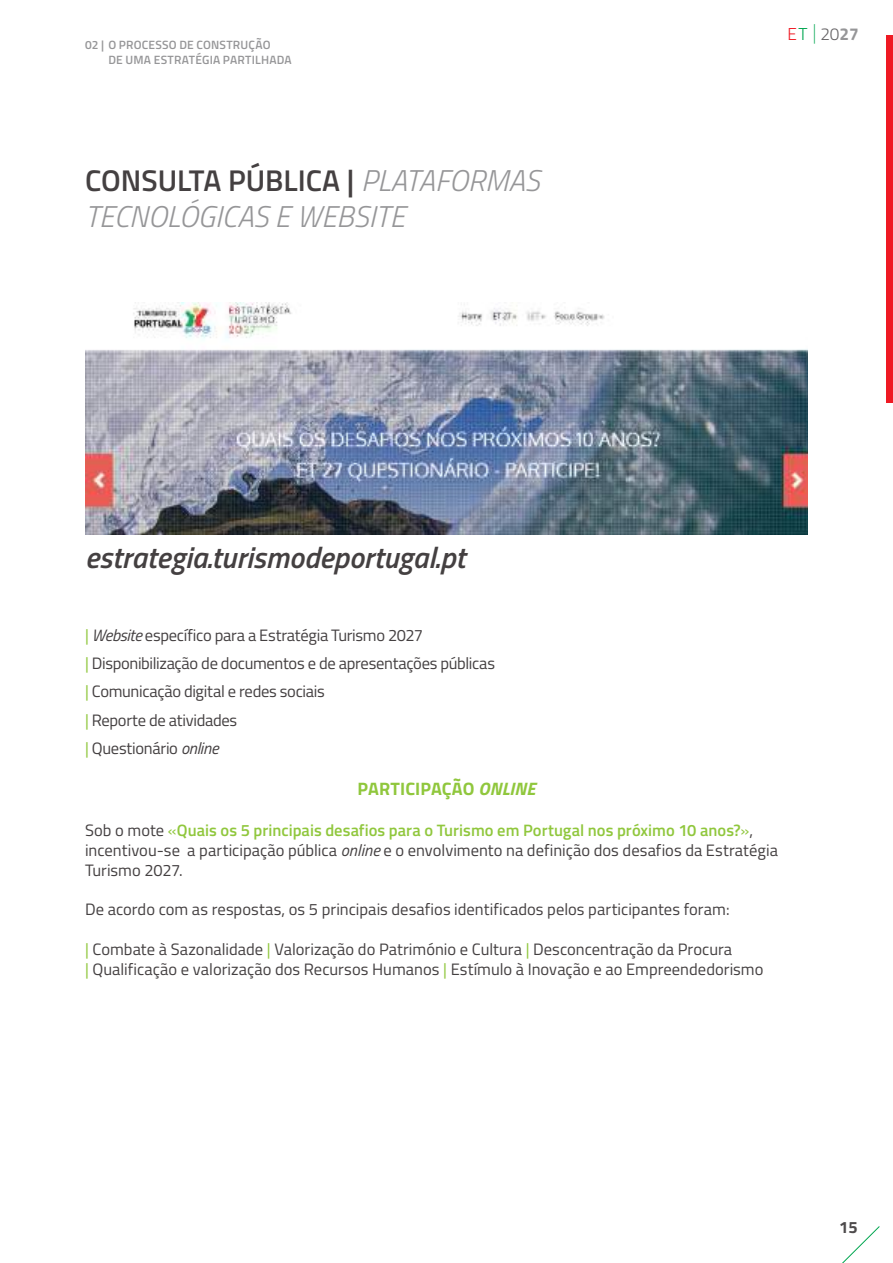
<style>
.page{position:relative;width:893px;height:1263px;background:#fff}
.page>*{position:absolute;margin:0;border:0;box-sizing:border-box;transform-origin:0 0}
.t1{font:italic 300 30px/36px "Titillium";color:#969698}
.t2{font:italic 600 30px "Titillium";color:#444041}
.t3{font:700 18px "Titillium";letter-spacing:.01em;color:#90c73d}
.t4{font:300 17.25px "Titillium";color:#656365}
.t5{font:16.5px/19.8px "Titillium";color:#444041}
.t6{font:16.5px/28.3px "Titillium";letter-spacing:-.02em;color:#444041}
.t7{font:700 16.5px "Titillium";color:#4e4b4c}
.t8{font:600 12px/15px "Titillium";letter-spacing:.015em;color:#969698}
.s1{font-weight:600;font-style:normal;color:#444041}
.s2{color:#ef1923}
.s3{color:#00a650}
.s4{font-weight:100;font-size:20.4px;color:#00a650}
.s5{font-weight:700;color:#969698}
.s6{color:#90c73d}
.s7{font-style:italic}
.s8{font-weight:600;color:#90c73d}
</style>
<div class="page">
<div style="left:887px;top:35px;width:6px;height:368px;background:#ef1923"></div>
<svg style="left:842px;top:1226px;width:38px;height:37px"></svg>
<img style="left:85px;top:302px;width:723px;height:233px">
<p class="t8" style="left:108px;top:36px;width:185px;text-indent:-23px">02 | O PROCESSO DE CONSTRUÇÃO<br>DE UMA ESTRATÉGIA PARTILHADA</p>
<h1 class="t1" style="left:85px;top:161px;width:456px"><span class="s1">CONSULTA PÚBLICA |</span> PLATAFORMAS<br>TECNOLÓGICAS E WEBSITE</h1>
<p class="t4" style="left:787px;top:21px;width:73px"><span class="s2">E</span><span class="s3">T</span> <span class="s4">|</span> 20<span class="s5">27</span></p>
<h1 class="t2" style="left:85px;top:535px;width:382px">estrategia.turismodeportugal.pt</h1>
<p class="t6" style="left:85px;top:620px;width:412px"><span class="s6">|</span> <span class="s7">Website</span> específico para a Estratégia Turismo 2027<br><span class="s6">|</span> Disponibilização de documentos e de apresentações públicas <span class="s6">|</span> Comunicação digital e redes sociais<br><span class="s6">|</span> Reporte de atividades<br><span class="s6">|</span> Questionário <span class="s7">online</span></p>
<p class="t3" style="left:358px;top:775px;width:179px">PARTICIPAÇÃO <span class="s7">ONLINE</span></p>
<p class="t5" style="left:85px;top:820px;width:694px">Sob o mote <span class="s6">«</span><span class="s8">Quais os 5 principais desafios para o Turismo em Portugal nos próximo 10 anos?</span><span class="s6">»</span>, incentivou-se a participação pública <span class="s7">online</span> e o envolvimento na definição dos desafios da Estratégia<br>Turismo 2027.</p>
<p class="t5" style="left:85px;top:899px;width:646px">De acordo com as respostas, os 5 principais desafios identificados pelos participantes foram:</p>
<p class="t5" style="left:85px;top:938px;width:680px"><span class="s6">|</span> Combate à Sazonalidade <span class="s6">|</span> Valorização do Património e Cultura <span class="s6">|</span> Desconcentração da Procura<br><span class="s6">|</span> Qualificação e valorização dos Recursos Humanos <span class="s6">|</span> Estímulo à Inovação e ao Empreendedorismo</p>
<p class="t7" style="left:839px;top:1214px;width:20px">15</p>
</div>
